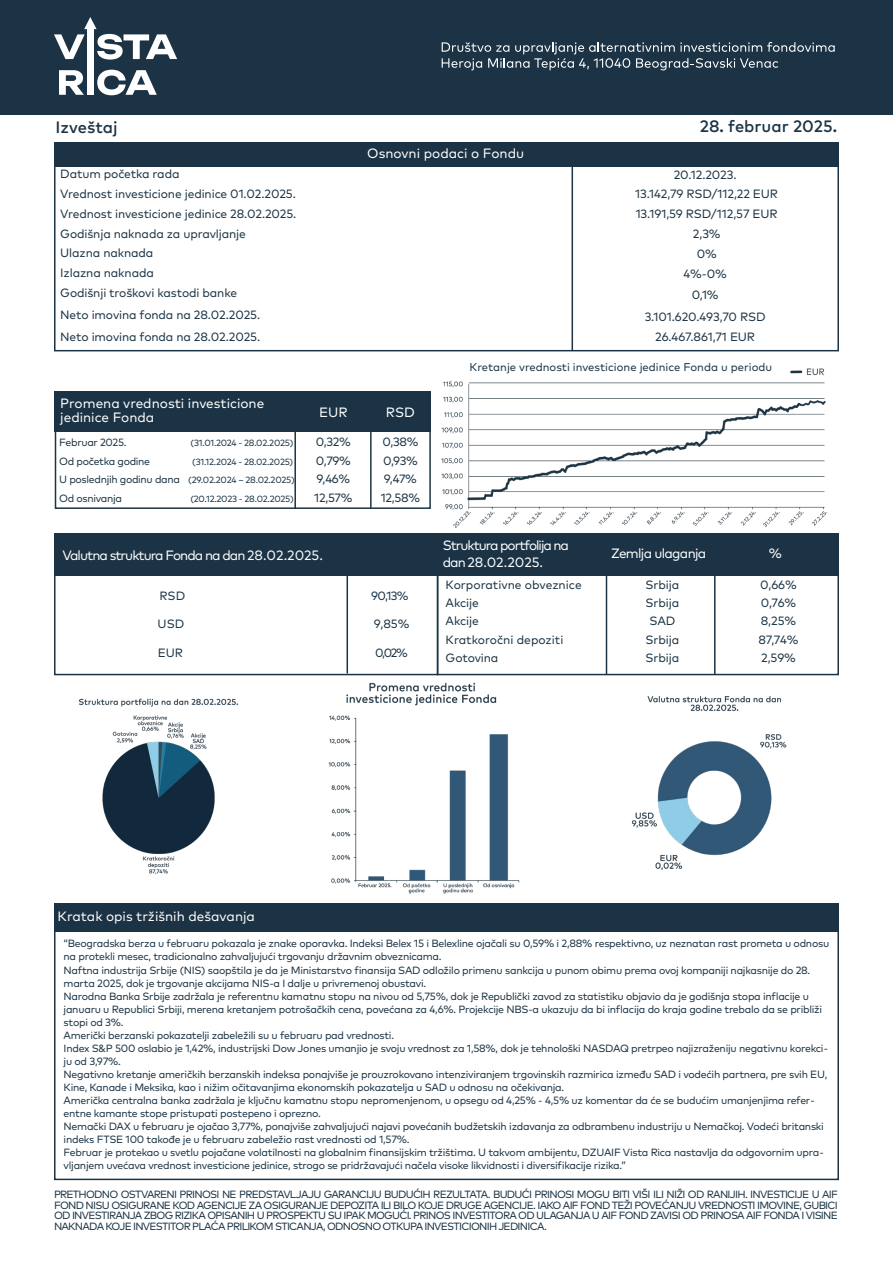
<style>
.page{position:relative;width:893px;height:1263px;background:#fff}
.page>*{position:absolute;margin:0;border:0;box-sizing:border-box;transform-origin:0 0}
.t1{font:500 16.5px "Mark Pro";color:#1b3344}
.t2{font:13.5px/13.5px "Mark Pro";color:#fff}
.t3{font:13.5px "Mark Pro";letter-spacing:-.07em;color:#fff}
.t4{font:13.5px "Mark Pro";letter-spacing:-.075em;color:#fff}
.t5{font:13.5px "Mark Pro";letter-spacing:-.05em;color:#fff}
.t6{font:12px "Mark Pro";letter-spacing:-.01em;color:#1b3344}
.t7{font:11.25px "Mark Pro";color:#183343}
.t8{font:10.5px/13px "Mark Pro";letter-spacing:-.025em;color:#1b3344;text-align:justify}
.t9{font:9px "Mark Pro";letter-spacing:-.03em;color:#1b3344}
.s1{font-size:10.5px}
</style>
<div class="page">
<div style="left:437px;top:536px;width:402px;height:139px;border:2px solid #1b3344"></div>
<img style="left:79px;top:698px;width:160px;height:177px">
<div style="left:54px;top:535px;width:384px;height:140px;border:2px solid #1b3344"></div>
<div style="left:0;top:0;width:893px;height:115px;background:#1b3344"></div>
<img style="left:631px;top:696px;width:156px;height:174px">
<img style="left:325px;top:672px;width:195px;height:222px">
<img style="left:436px;top:342px;width:403px;height:186px">
<div style="left:55px;top:142px;width:784px;height:25px;background:#1b3344"></div>
<div style="left:54px;top:533px;width:785px;height:43px;background:#1b3344"></div>
<hr style="left:572px;top:167px;width:1px;height:183px;background:#1b3344">
<hr style="left:606px;top:536px;width:1px;height:138px;background:#1b3344">
<hr style="left:714px;top:538px;width:2px;height:136px;background:#1b3344">
<hr style="left:346px;top:570px;width:2px;height:103px;background:#1b3344">
<svg style="left:54px;top:17px;width:123px;height:43px"></svg>
<svg style="left:59px;top:70px;width:25px;height:25px"></svg>
<div style="left:87px;top:28px;width:7px;height:67px;background:#fff"></div>
<svg style="left:97px;top:70px;width:60px;height:25px"></svg>
<svg style="left:442px;top:42px;width:393px;height:28px"></svg>
<div style="left:54px;top:903px;width:785px;height:28px;background:#1b3344"></div>
<div style="left:55px;top:391px;width:376px;height:41px;background:#1b3344"></div>
<div style="left:55px;top:425px;width:376px;height:84px;border:2px solid #1b3344"></div>
<hr style="left:294px;top:431px;width:2px;height:78px;background:#1b3344">
<hr style="left:370px;top:428px;width:2px;height:81px;background:#1b3344">
<p class="t1" style="left:56px;top:114px;width:64px">Izveštaj</p>
<p class="t1" style="left:700px;top:114px;width:139px">28. februar 2025.</p>
<p class="t6" style="left:60px;top:165px;width:121px">Datum početka rada</p>
<p class="t6" style="left:674px;top:165px;width:64px">20.12.2023.</p>
<p class="t6" style="left:60px;top:184px;width:237px">Vrednost investicione jedinice 01.02.2025.</p>
<p class="t6" style="left:635px;top:185px;width:144px">13.142,79 RSD/112,22 EUR</p>
<p class="t6" style="left:60px;top:204px;width:238px">Vrednost investicione jedinice 28.02.2025.</p>
<p class="t6" style="left:636px;top:205px;width:143px">13.191,59 RSD/112,57 EUR</p>
<p class="t6" style="left:60px;top:224px;width:187px">Godišnja naknada za upravljanje</p>
<p class="t6" style="left:693px;top:225px;width:29px">2,3%</p>
<p class="t6" style="left:60px;top:244px;width:95px">Ulazna naknada</p>
<p class="t6" style="left:697px;top:245px;width:22px">0%</p>
<p class="t6" style="left:60px;top:264px;width:95px">Izlazna naknada</p>
<p class="t6" style="left:683px;top:265px;width:45px">4%-0%</p>
<p class="t6" style="left:60px;top:284px;width:178px">Godišnji troškovi kastodi banke</p>
<p class="t6" style="left:692px;top:286px;width:29px">0,1%</p>
<p class="t6" style="left:60px;top:306px;width:201px">Neto imovina fonda na 28.02.2025.</p>
<p class="t6" style="left:645px;top:307px;width:122px">3.101.620.493,70 RSD</p>
<p class="t6" style="left:60px;top:327px;width:201px">Neto imovina fonda na 28.02.2025.</p>
<p class="t6" style="left:655px;top:327px;width:101px">26.467.861,71 EUR</p>
<p class="t2" style="left:367px;top:146px;width:159px">Osnovni podaci o Fondu</p>
<p class="t2" style="left:60px;top:396px;width:205px">Promena vrednosti investicione jedinice Fonda</p>
<p class="t8" style="left:59px;top:435px;width:69px">Februar 2025.</p>
<p class="t9" style="left:191px;top:436px;width:104px">(31.01.2024 - 28.02.2025)</p>
<p class="t8" style="left:59px;top:454px;width:92px">Od početka godine</p>
<p class="t9" style="left:192px;top:455px;width:103px">(31.12.2024 - 28.02.2025)</p>
<p class="t9" style="left:59px;top:473px;width:237px"><span class="s1">U poslednjih godinu dana</span> (29.02.2024 – 28.02.2025)</p>
<p class="t8" style="left:59px;top:491px;width:64px">Od osnivanja</p>
<p class="t9" style="left:190px;top:492px;width:105px">(20.12.2023 - 28.02.2025)</p>
<p class="t2" style="left:319px;top:404px;width:30px">EUR</p>
<p class="t2" style="left:386px;top:404px;width:30px">RSD</p>
<p class="t6" style="left:382px;top:433px;width:37px">0,38%</p>
<p class="t6" style="left:383px;top:452px;width:36px">0,93%</p>
<p class="t6" style="left:384px;top:470px;width:35px">9,47%</p>
<p class="t6" style="left:381px;top:489px;width:41px">12,58%</p>
<p class="t6" style="left:316px;top:433px;width:36px">0,32%</p>
<p class="t6" style="left:316px;top:452px;width:36px">0,79%</p>
<p class="t6" style="left:317px;top:470px;width:35px">9,46%</p>
<p class="t6" style="left:314px;top:489px;width:40px">12,57%</p>
<p class="t3" style="left:62px;top:545px;width:262px">Valutna struktura Fonda na dan 28.02.2025.</p>
<p class="t6" style="left:160px;top:586px;width:27px">RSD</p>
<p class="t6" style="left:371px;top:586px;width:39px">90,13%</p>
<p class="t6" style="left:158px;top:615px;width:28px">USD</p>
<p class="t6" style="left:374px;top:615px;width:37px">9,85%</p>
<p class="t6" style="left:158px;top:643px;width:27px">EUR</p>
<p class="t6" style="left:375px;top:643px;width:34px">0,02%</p>
<p class="t7" style="left:470px;top:358px;width:304px">Kretanje vrednosti investicione jedinice Fonda u periodu</p>
<p class="t4" style="left:443px;top:535px;width:128px">Struktura portfolija na</p>
<p class="t2" style="left:443px;top:554px;width:102px">dan 28.02.2025.</p>
<p class="t5" style="left:611px;top:543px;width:97px">Zemlja ulaganja</p>
<p class="t2" style="left:769px;top:545px;width:15px">%</p>
<p class="t6" style="left:446px;top:575px;width:138px">Korporativne obveznice</p>
<p class="t6" style="left:646px;top:575px;width:35px">Srbija</p>
<p class="t6" style="left:760px;top:575px;width:38px">0,66%</p>
<p class="t6" style="left:446px;top:594px;width:35px">Akcije</p>
<p class="t6" style="left:646px;top:594px;width:35px">Srbija</p>
<p class="t6" style="left:761px;top:594px;width:37px">0,76%</p>
<p class="t6" style="left:446px;top:612px;width:35px">Akcije</p>
<p class="t6" style="left:649px;top:612px;width:27px">SAD</p>
<p class="t6" style="left:761px;top:612px;width:37px">8,25%</p>
<p class="t6" style="left:446px;top:630px;width:119px">Kratkoročni depoziti</p>
<p class="t6" style="left:646px;top:630px;width:35px">Srbija</p>
<p class="t6" style="left:758px;top:630px;width:42px">87,74%</p>
<p class="t6" style="left:446px;top:649px;width:54px">Gotovina</p>
<p class="t6" style="left:646px;top:649px;width:35px">Srbija</p>
<p class="t6" style="left:761px;top:649px;width:36px">2,59%</p>
<p class="t2" style="left:58px;top:909px;width:199px">Kratak opis tržišnih dešavanja</p>
<p class="t8" style="left:64px;top:936px;width:767px;text-align:left">“Beogradska berza u februaru pokazala je znake oporavka. Indeksi Belex 15 i Belexline ojačali su 0,59% i 2,88% respektivno, uz neznatan rast prometa u odnosu na protekli mesec, tradicionalno zahvaljujući trgovanju državnim obveznicama.<br>Naftna industrija Srbije (NIS) saopštila je da je Ministarstvo finansija SAD odložilo primenu sankcija u punom obimu prema ovoj kompaniji najkasnije do 28. marta 2025, dok je trgovanje akcijama NIS-a I dalje u privremenoj obustavi.<br>Narodna Banka Srbije zadržala je referentnu kamatnu stopu na nivou od 5,75%, dok je Republički zavod za statistiku objavio da je godišnja stopa inflacije u januaru u Republici Srbiji, merena kretanjem potrošačkih cena, povećana za 4,6%. Projekcije NBS-a ukazuju da bi inflacija do kraja godine trebalo da se približi stopi od 3%.<br>Američki berzanski pokazatelji zabeležili su u februaru pad vrednosti.<br>Index S&amp;P 500 oslabio je 1,42%, industrijski Dow Jones umanjio je svoju vrednost za 1,58%, dok je tehnološki NASDAQ pretrpeo najizraženiju negativnu korekci&shy;ju od 3,97%.<br>Negativno kretanje američkih berzanskih indeksa ponajviše je prouzrokovano intenziviranjem trgovinskih razmirica između SAD i vodećih partnera, pre svih EU, Kine, Kanade i Meksika, kao i nižim očitavanjima ekonomskih pokazatelja u SAD u odnosu na očekivanja.<br>Američka centralna banka zadržala je ključnu kamatnu stopu nepromenjenom, u opsegu od 4,25% - 4,5% uz komentar da će se budućim umanjenjima refer&shy;entne kamante stope pristupati postepeno i oprezno.<br>Nemački DAX u februaru je ojačao 3,77%, ponajviše zahvaljujući najavi povećanih budžetskih izdavanja za odbrambenu industriju u Nemačkoj. Vodeći britanski indeks FTSE 100 takođe je u februaru zabeležio rast vrednosti od 1,57%.<br>Februar je protekao u svetlu pojačane volatilnosti na globalnim finansijskim tržištima. U takvom ambijentu, DZUAIF Vista Rica nastavlja da odgovornim upra&shy;vljanjem uvećava vrednost investicione jedinice, strogo se pridržavajući načela visoke likvidnosti i diversifikacije rizika.”</p>
<p class="t8" style="left:54px;top:1188px;width:785px;line-height:10.5px">PRETHODNO OSTVARENI PRINOSI NE PREDSTAVLJAJU GARANCIJU BUDUĆIH REZULTATA. BUDUĆI PRINOSI MOGU BITI VIŠI ILI NIŽI OD RANIJIH. INVESTICIJE U AIF FOND NISU OSIGURANE KOD AGENCIJE ZA OSIGURANJE DEPOZITA ILI BILO KOJE DRUGE AGENCIJE. IAKO AIF FOND TEŽI POVEĆANJU VREDNOSTI IMOVINE, GUBICI OD INVESTIRANJA ZBOG RIZIKA OPISANIH U PROSPEKTU SU IPAK MOGUĆI. PRINOS INVESTITORA OD ULAGANJA U AIF FOND ZAVISI OD PRINOSA AIF FONDA I VISINE NAKNADA KOJE INVESTITOR PLAĆA PRILIKOM STICANJA, ODNOSNO OTKUPA INVESTICIONIH JEDINICA.</p>
</div>
